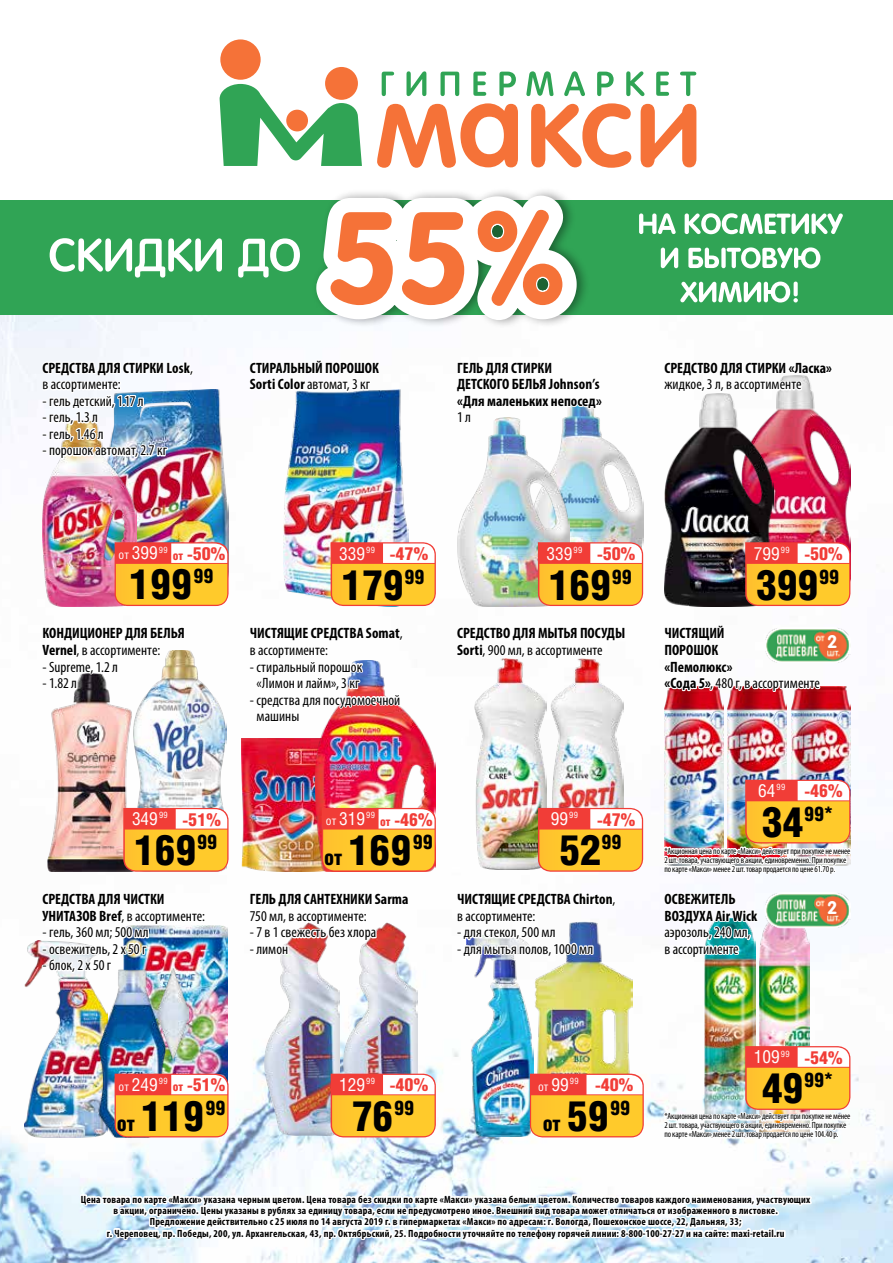
<style>
.page{position:relative;width:893px;height:1263px;background:#fff}
.page>*{position:absolute;margin:0;border:0;box-sizing:border-box;transform-origin:0 0}
.t1{font:900 42px "Helios Cond";letter-spacing:-.01em;color:#000}
.t2{font:900 21px "Helios Cond";color:#000}
.t3{font:900 20.1px "Helios Cond";color:#000}
.t4{font:900 18px "Helios Cond";color:#f13d37}
.t5{font:700 18px "Rotonda C";color:#fff}
.t6{font:700 condensed 15px/16.5px "Myriad Pro";color:#000}
.t7{font:condensed 15px/16.5px "Myriad Pro";letter-spacing:.005em;color:#000}
.t8{font:700 condensed 10.5px/11.2px "Myriad Pro";letter-spacing:.02em;color:#000;text-align:center}
.t9{font:condensed 9px/9px "Myriad Pro";letter-spacing:-.015em;color:#000}
.s1{font-weight:400}
.s2{font-family:"Helios Cond C";font-weight:400;font-size:12px;color:#fff}
.s3{font-family:"Helios Cond C";font-weight:400;font-size:12px}
.s4{font-family:"Helios Cond C";font-weight:400;color:#fff}
.s5{font-size:12px}
.s6{font-size:12px;color:#fff}
.s7{font-size:21px}
.s8{font-size:21px;color:#fff}
.s9{font-size:42px}
</style>
<div class="page">
<img style="left:0;top:315px;width:893px;height:948px">
<svg style="left:219px;top:84px;width:143px;height:82px"></svg>
<div style="left:220px;top:39px;width:41px;height:41px;background:#f57238;border-radius:50%"></div>
<div style="left:325px;top:67px;width:33px;height:33px;background:#f57238;border-radius:50%"></div>
<svg style="left:377px;top:103px;width:319px;height:65px"></svg>
<svg style="left:382px;top:71px;width:314px;height:25px"></svg>
<div style="left:0;top:201px;width:893px;height:114px;background:#30a455"></div>
<svg style="left:639px;top:213px;width:204px;height:21px"></svg>
<img style="left:791px;top:705px;width:59px;height:40px">
<img style="left:728px;top:705px;width:59px;height:40px">
<img style="left:664px;top:705px;width:60px;height:40px">
<img style="left:241px;top:738px;width:75px;height:134px">
<img style="left:774px;top:375px;width:76px;height:167px">
<img style="left:569px;top:400px;width:74px;height:136px">
<img style="left:188px;top:979px;width:40px;height:32px">
<img style="left:24px;top:940px;width:69px;height:197px">
<img style="left:93px;top:979px;width:95px;height:32px">
<img style="left:316px;top:738px;width:119px;height:63px">
<img style="left:137px;top:473px;width:92px;height:63px">
<img style="left:457px;top:473px;width:112px;height:63px">
<img style="left:136px;top:699px;width:90px;height:102px">
<img style="left:48px;top:699px;width:88px;height:102px">
<img style="left:467px;top:971px;width:56px;height:40px">
<img style="left:523px;top:971px;width:110px;height:40px">
<img style="left:283px;top:473px;width:126px;height:63px">
<img style="left:248px;top:536px;width:188px;height:202px">
<img style="left:664px;top:407px;width:110px;height:135px">
<svg style="left:661px;top:247px;width:173px;height:160px"></svg>
<img style="left:662px;top:542px;width:188px;height:163px">
<img style="left:474px;top:695px;width:72px;height:106px">
<img style="left:551px;top:695px;width:72px;height:106px">
<img style="left:455px;top:801px;width:188px;height:170px">
<img style="left:43px;top:473px;width:94px;height:63px">
<img style="left:705px;top:971px;width:50px;height:40px">
<img style="left:759px;top:971px;width:50px;height:40px">
<img style="left:662px;top:745px;width:191px;height:226px">
<svg style="left:41px;top:190px;width:563px;height:283px"></svg>
<img style="left:454px;top:536px;width:189px;height:159px">
<img style="left:265px;top:971px;width:74px;height:40px">
<img style="left:343px;top:971px;width:75px;height:40px">
<img style="left:765px;top:893px;width:85px;height:36px">
<div style="left:820px;top:896px;width:25px;height:31px;background:#000;opacity:.2"></div>
<img style="left:40px;top:536px;width:189px;height:163px">
<img style="left:248px;top:801px;width:188px;height:170px">
<img style="left:79px;top:1011px;width:774px;height:252px">
<img style="left:40px;top:801px;width:189px;height:178px">
<h3 class="t6" style="left:43px;top:359px;width:152px">СРЕДСТВА ДЛЯ СТИРКИ Losk<span class="s1">, в ассортименте:</span></h3>
<h3 class="t7" style="left:43px;top:392px;width:103px">- гель детский, 1.17 л</h3>
<h3 class="t7" style="left:43px;top:409px;width:57px">- гель, 1.3 л</h3>
<h3 class="t7" style="left:43px;top:425px;width:63px">- гель, 1.46 л</h3>
<h3 class="t7" style="left:43px;top:442px;width:126px">- порошок автомат, 2.7 кг</h3>
<h3 class="t6" style="left:250px;top:359px;width:131px">СТИРАЛЬНЫЙ ПОРОШОК<br>Sorti Сolor <span class="s1">автомат, 3 кг</span></h3>
<h3 class="t6" style="left:457px;top:359px;width:146px">ГЕЛЬ ДЛЯ СТИРКИ<br>ДЕТСКОГО БЕЛЬЯ Johnson’s «Для маленьких непосед»</h3>
<h3 class="t7" style="left:457px;top:409px;width:15px">1 л</h3>
<h3 class="t6" style="left:664px;top:359px;width:169px">СРЕДСТВО ДЛЯ СТИРКИ «Ласка»</h3>
<h3 class="t7" style="left:664px;top:376px;width:139px">жидкое, 3 л, в ассортименте</h3>
<h3 class="t4" style="left:119px;top:543px;width:108px"><span class="s2">от</span><span class="s3">.</span><span class="s4">399</span><sup>99</sup> <span class="s5">от</span><span class="s6">.</span>-50%</h3>
<h3 class="t4" style="left:339px;top:543px;width:90px"><span class="s4">339</span><sup>99</sup> -47%</h3>
<h3 class="t4" style="left:547px;top:543px;width:90px"><span class="s4">339</span><sup>99</sup> -50%</h3>
<h3 class="t4" style="left:754px;top:543px;width:90px"><span class="s4">799</span><sup>99</sup> -50%</h3>
<h1 class="t1" style="left:129px;top:560px;width:86px">199<sup>99</sup></h1>
<h1 class="t1" style="left:342px;top:561px;width:84px">179<sup>99</sup></h1>
<h1 class="t1" style="left:549px;top:561px;width:84px">169<sup>99</sup></h1>
<h1 class="t1" style="left:756px;top:561px;width:84px">399<sup>99</sup></h1>
<h3 class="t6" style="left:43px;top:625px;width:144px">КОНДИЦИОНЕР ДЛЯ БЕЛЬЯ<br>Vernel<span class="s1">, в ассортименте:</span></h3>
<h3 class="t7" style="left:43px;top:658px;width:77px">- Supreme, 1.2 л</h3>
<h3 class="t7" style="left:43px;top:675px;width:36px">- 1.82 л</h3>
<h3 class="t6" style="left:250px;top:625px;width:155px">ЧИСТЯЩИЕ СРЕДСТВА Somat<span class="s1">, в ассортименте:</span></h3>
<h3 class="t7" style="left:250px;top:658px;width:114px;text-align:center">- стиральный порошок «Лимон и лайм», 3 кг</h3>
<h3 class="t7" style="left:257px;top:691px;width:145px;text-indent:-7px">- средства для посудомоечной машины</h3>
<h3 class="t6" style="left:457px;top:625px;width:170px">СРЕДСТВО ДЛЯ МЫТЬЯ ПОСУДЫ<br>Sorti<span class="s1">, 900 мл, в ассортименте</span></h3>
<h3 class="t6" style="left:664px;top:625px;width:157px">ЧИСТЯЩИЙ<br>ПОРОШОК<br>«Пемолюкс»<br>«Сода 5»<span class="s1">, 480 г, в ассортименте</span></h3>
<h3 class="t5" style="left:827px;top:631px;width:12px">2</h3>
<h3 class="t4" style="left:758px;top:780px;width:86px"><span class="s4">64</span><sup>99</sup> -46%</h3>
<h3 class="t4" style="left:132px;top:809px;width:90px"><span class="s4">349</span><sup>99</sup> -51%</h3>
<h1 class="t1" style="left:134px;top:826px;width:84px">169<sup>99</sup></h1>
<h3 class="t4" style="left:326px;top:809px;width:108px"><span class="s2">от</span><span class="s3">.</span><span class="s4">319</span><sup>99</sup> <span class="s5">от</span><span class="s6">.</span>-46%</h3>
<h1 class="t1" style="left:324px;top:826px;width:110px"><span class="s7">от</span><span class="s8">.</span>169<sup>99</sup></h1>
<h3 class="t4" style="left:551px;top:809px;width:86px"><span class="s4">99</span><sup>99</sup> -47%</h3>
<h1 class="t1" style="left:559px;top:826px;width:64px">52<sup>99</sup></h1>
<h3 class="t3" style="left:762px;top:802px;width:73px"><span class="s9">34</span>99*</h3>
<p class="t9" style="left:664px;top:846px;width:188px">*Акционная цена по карте «Макси» действует при покупке не менее<br>2 шт. товара, участвующего в акции, единовременно. При покупке по карте «Макси» менее 2 шт. товар продается по цене 61.70 р.</p>
<h3 class="t6" style="left:43px;top:891px;width:164px">СРЕДСТВА ДЛЯ ЧИСТКИ<br>УНИТАЗОВ Bref<span class="s1">, в ассортименте:</span></h3>
<h3 class="t7" style="left:43px;top:924px;width:108px">- гель, 360 мл; 500 мл</h3>
<h3 class="t7" style="left:43px;top:940px;width:105px">- освежитель, 2 х 50 г</h3>
<h3 class="t7" style="left:43px;top:957px;width:70px">- блок, 2 х 50 г</h3>
<h3 class="t6" style="left:250px;top:891px;width:160px">ГЕЛЬ ДЛЯ САНТЕХНИКИ Sarma</h3>
<h3 class="t7" style="left:250px;top:907px;width:118px">750 мл, в ассортименте:</h3>
<h3 class="t7" style="left:250px;top:924px;width:128px">- 7 в 1 свежесть без хлора</h3>
<h3 class="t7" style="left:250px;top:940px;width:40px">- лимон</h3>
<h3 class="t6" style="left:457px;top:891px;width:160px">ЧИСТЯЩИЕ СРЕДСТВА Chirton<span class="s1">, в ассортименте:</span></h3>
<h3 class="t7" style="left:457px;top:924px;width:100px">- для стекол, 500 мл</h3>
<h3 class="t7" style="left:457px;top:940px;width:138px">- для мытья полов, 1000 мл</h3>
<h3 class="t6" style="left:664px;top:891px;width:95px">ОСВЕЖИТЕЛЬ<br>ВОЗДУХА Air Wick</h3>
<h3 class="t7" style="left:664px;top:924px;width:88px">аэрозоль, 240 мл, в ассортименте</h3>
<h3 class="t5" style="left:827px;top:897px;width:12px">2</h3>
<h3 class="t4" style="left:119px;top:1074px;width:108px"><span class="s2">от</span><span class="s3">.</span><span class="s4">249</span><sup>99</sup> <span class="s5">от</span><span class="s6">.</span>-51%</h3>
<h1 class="t1" style="left:117px;top:1092px;width:110px"><span class="s7">от</span><span class="s8">.</span>119<sup>99</sup></h1>
<h3 class="t4" style="left:339px;top:1074px;width:90px"><span class="s4">129</span><sup>99</sup> -40%</h3>
<h1 class="t1" style="left:352px;top:1092px;width:64px">76<sup>99</sup></h1>
<h3 class="t4" style="left:538px;top:1074px;width:97px"><span class="s2">от</span><span class="s3">.</span><span class="s4">99</span><sup>99</sup> -40%</h3>
<h2 class="t2" style="left:543px;top:1111px;width:89px">от<sup>.</sup><span class="s9">59</span><sup>99</sup></h2>
<h3 class="t4" style="left:754px;top:1047px;width:90px"><span class="s4">109</span><sup>99</sup> -54%</h3>
<h3 class="t3" style="left:762px;top:1069px;width:73px"><span class="s9">49</span>99*</h3>
<p class="t9" style="left:664px;top:1112px;width:188px">*Акционная цена по карте «Макси» действует при покупке не менее<br>2 шт. товара, участвующего в акции, единовременно. При покупке по карте «Макси» менее 2 шт. товар продается по цене 104.40 р.</p>
<p class="t8" style="left:81px;top:1193px;width:731px">Цена товара по карте «Макси» указана черным цветом. Цена товара без скидки по карте «Макси» указана белым цветом. Количество товаров каждого наименования, участвующих в акции, ограничено. Цены указаны в рублях за единицу товара, если не предусмотрено иное. Внешний вид товара может отличаться от изображенного в листовке.<br>Предложение действительно с 25 июля по 14 августа 2019 г. в гипермаркетах «Макси» по адресам: г. Вологда, Пошехонское шоссе, 22, Дальняя, 33;<br>г. Череповец, пр. Победы, 200, ул. Архангельская, 43, пр. Октябрьский, 25. Подробности уточняйте по телефону горячей линии: 8-800-100-27-27 и на сайте: maxi-retail.ru</p>
</div>
